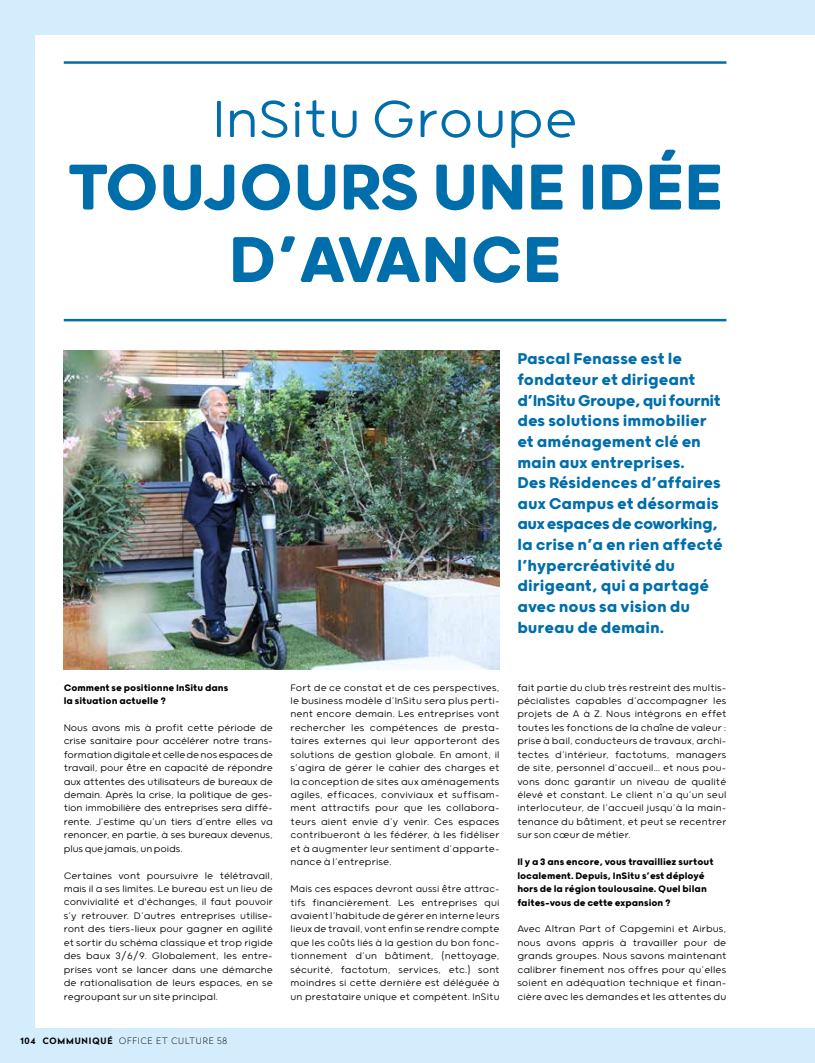
<style>
.page{position:relative;width:815px;height:1063px;background:#d4edfc}
.page>*{position:absolute;margin:0;border:0;box-sizing:border-box;transform-origin:0 0}
.t1{font:700 77.5px/72.5px "Grold Rounded";color:#006eab;text-align:center}
.t2{font:300 62.12px "Grold Rounded";color:#006eab}
.t3{font:700 18.75px/20.6px "Grold Rounded";color:#006eab}
.t4{font:300 11.25px/13.4px "Grold Rounded";letter-spacing:.01em;color:#000;text-align:justify}
.t5{font:300 11.25px/13.4px "Grold Rounded";letter-spacing:.01em;color:#000;text-align:justify;scale:.95 1}
.t6{font:700 11.25px/13.4px "Grold Rounded";color:#000}
.t7{font:100 8.75px "Radikal";letter-spacing:.1em;color:#000}
.s1{font-weight:700}
</style>
<div class="page">
<div style="left:35px;top:35px;width:780px;height:993px;background:#fff"></div>
<img style="left:64px;top:350px;width:436px;height:320px">
<hr style="left:64px;top:319px;width:662px;height:2px;background:#006eab">
<hr style="left:64px;top:61px;width:662px;height:3px;background:#006eab">
<h2 class="t2" style="left:212px;top:84px;width:367px">InSitu Groupe</h2>
<h1 class="t1" style="left:67px;top:147px;width:658px">TOUJOURS UNE IDÉE<br>D’AVANCE</h1>
<p class="t3" style="left:517px;top:348px;width:207px">Pascal Fenasse est le fondateur et dirigeant d’InSitu Groupe, qui fournit des solutions immobilier et aménagement clé en main aux entreprises.<br>Des Résidences d’affaires aux Campus et désormais aux espaces de coworking, la crise n’a en rien affecté l’hypercréativité du dirigeant, qui a partagé avec nous sa vision du bureau de demain.</p>
<p class="t6" style="left:64px;top:680px;width:166px">Comment se positionne InSitu dans la situation actuelle ?</p>
<p class="t4" style="left:64px;top:720px;width:211px">Nous avons mis à profit cette période de crise sanitaire pour accélérer notre trans&shy;formation digitale et celle de nos espaces de travail, pour être en capacité de répondre aux attentes des utilisateurs de bureaux de demain. Après la crise, la politique de ges&shy;tion immobilière des entreprises sera diffé&shy;rente. J’estime qu’un tiers d’entre elles va renoncer, en partie, à ses bureaux devenus, plus que jamais, un poids.</p>
<p class="t4" style="left:64px;top:868px;width:211px">Certaines vont poursuivre le télétravail, mais il a ses limites. Le bureau est un lieu de convivialité et d'échanges, il faut pouvoir s’y retrouver. D’autres entreprises utilise&shy;ront des tiers-lieux pour gagner en agilité et sortir du schéma classique et trop rigide des baux 3/6/9. Globalement, les entre&shy;prises vont se lancer dans une démarche de rationalisation de leurs espaces, en se regroupant sur un site principal.</p>
<p class="t7" style="left:20px;top:1034px;width:208px"><span class="s1">104 COMMUNIQUÉ</span> OFFICE ET CULTURE 58</p>
<p class="t4" style="left:291px;top:680px;width:211px">Fort de ce constat et de ces perspectives, le business modèle d’InSitu sera plus perti&shy;nent encore demain. Les entreprises vont rechercher les compétences de presta&shy;taires externes qui leur apporteront des solutions de gestion globale. En amont, il s’agira de gérer le cahier des charges et la conception de sites aux aménagements agiles, efficaces, conviviaux et suffisam&shy;ment attractifs pour que les collabora&shy;teurs aient envie d’y venir. Ces espaces contribueront à les fédérer, à les fidéliser et à augmenter leur sentiment d’apparte&shy;nance à l’entreprise.</p>
<p class="t5" style="left:291px;top:882px;width:222px">Mais ces espaces devront aussi être attrac&shy;tifs financièrement. Les entreprises qui avaient l’habitude de gérer en interne leurs lieux de travail, vont enfin se rendre compte que les coûts liés à la gestion du bon fonc&shy;tionnement d’un bâtiment, (nettoyage, sécurité, factotum, services, etc.) sont moindres si cette dernière est déléguée à un prestataire unique et compétent. InSitu</p>
<p class="t4" style="left:517px;top:680px;width:211px">fait partie du club très restreint des multis&shy;pécialistes capables d’accompagner les projets de A à Z. Nous intégrons en effet toutes les fonctions de la chaîne de valeur : prise à bail, conducteurs de travaux, archi&shy;tectes d’intérieur, factotums, managers de site, personnel d’accueil... et nous pou&shy;vons donc garantir un niveau de qualité élevé et constant. Le client n’a qu’un seul interlocuteur, de l’accueil jusqu’à la main&shy;tenance du bâtiment, et peut se recentrer sur son cœur de métier.</p>
<p class="t6" style="left:517px;top:855px;width:198px">Il y a 3 ans encore, vous travailliez surtout localement. Depuis, InSitu s’est déployé hors de la région toulousaine. Quel bilan faites-vous de cette expansion ?</p>
<p class="t4" style="left:517px;top:922px;width:211px">Avec Altran Part of Capgemini et Airbus, nous avons appris à travailler pour de grands groupes. Nous savons maintenant calibrer finement nos offres pour qu’elles soient en adéquation technique et finan&shy;cière avec les demandes et les attentes du</p>
</div>
